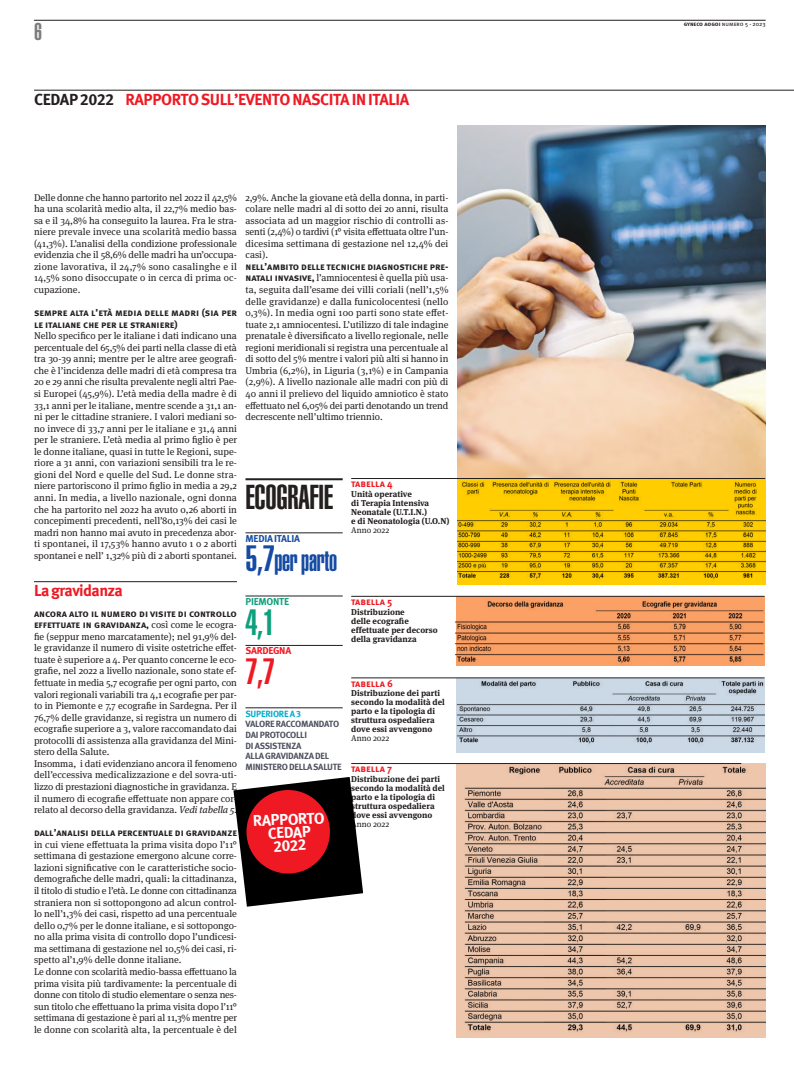
<style>
.page{position:relative;width:794px;height:1078px;background:#fff}
.page>*{position:absolute;margin:0;border:0;box-sizing:border-box;transform-origin:0 0}
.t1{font:900 extra-condensed 36px "Helvetica";color:#0f9f7d}
.t2{font:900 extra-condensed 36px "Helvetica";color:#ef1923}
.t3{font:900 extra-condensed 34px "Helvetica";letter-spacing:-.01em;color:#241f1f}
.t4{font:900 extra-condensed 29px "Helvetica";letter-spacing:-.01em;color:#154ba3}
.t5{font:900 extra-condensed 24px "Helvetica";color:#7d7c7e}
.t6{font:700 16px "Meta Pro";letter-spacing:-.025em;color:#ef1923}
.t7{font:700 15.6px/13.1px "Meta Pro";color:#fff;text-align:center}
.t8{font:700 10px/11.5px "Meta Pro";color:#241f1f}
.t9{font:700 10px "Meta Pro";color:#ef1923}
.t10{font:700 10px "Meta Pro";letter-spacing:-.025em;color:#154ba3}
.t11{font:700 10px "Meta Pro";letter-spacing:-.025em;color:#0f9f7d}
.t12{font:700 10px "Meta Pro";letter-spacing:-.025em;color:#ef1923}
.t13{font:9.8px/11.6px "Meta Serif OT";color:#241f1f;text-align:justify}
.t14{font:700 9px/10.7px "Meta Pro";letter-spacing:-.025em;color:#4e525f}
.t15{font:700 9px "Meta Pro";letter-spacing:-.025em;color:#00acce}
.t16{font:700 8.5px/9px "Meta Serif OT";color:#241f1f}
.t17{font:8.5px "Meta Serif OT";color:#241f1f}
.t18{font:6px "Meta Pro";color:#241f1f}
.s1{font-weight:700}
.s2{color:#241f1f}
.s3{font-family:"Meta Serif OT";font-weight:400;font-size:9.8px}
.s4{font-style:italic}
.s5{font-family:"Meta Pro";font-weight:700;font-size:10px}
.s6{font-size:36px}
</style>
<div class="page">
<hr style="left:34px;top:20px;width:731px;height:1px;background:#241f1f">
<hr style="left:34px;top:581px;width:203px;height:1px;background:#241f1f">
<hr style="left:34px;top:90px;width:760px;height:1px;background:#241f1f">
<img style="left:457px;top:479px;width:308px;height:106px">
<hr style="left:351px;top:478px;width:414px;height:1px;background:#241f1f">
<img style="left:456px;top:597px;width:308px;height:68px">
<hr style="left:351px;top:596px;width:413px;height:1px;background:#241f1f">
<img style="left:456px;top:678px;width:308px;height:74px">
<hr style="left:351px;top:677px;width:413px;height:1px;background:#241f1f">
<img style="left:456px;top:763px;width:309px;height:274px">
<hr style="left:351px;top:763px;width:390px;height:1px;background:#241f1f">
<img style="left:457px;top:125px;width:308px;height:353px">
<hr style="left:245px;top:478px;width:98px;height:2px;background:#241f1f">
<hr style="left:245px;top:532px;width:98px;height:1px;background:#241f1f">
<hr style="left:245px;top:595px;width:98px;height:1px;background:#241f1f">
<hr style="left:245px;top:645px;width:98px;height:1px;background:#241f1f">
<hr style="left:245px;top:707px;width:98px;height:1px;background:#241f1f">
<img style="left:233px;top:777px;width:130px;height:129px">
<svg style="left:244px;top:787px;width:88px;height:88px"></svg>
<h3 class="t5" style="left:34px;top:23px;width:9px">6</h3>
<p class="t18" style="left:683px;top:22px;width:83px"><span class="s1">gyneco aogoi</span> numero 5 - 2023</p>
<h3 class="t6" style="left:34px;top:93px;width:377px"><span class="s2">CEDAP 2022</span> RAPPORTO SULL’EVENTO NASCITA IN ITALIA</h3>
<p class="t13" style="left:34px;top:192px;width:204px">Delle donne che hanno partorito nel 2022 il 42,5% ha una scolarità medio alta, il 22,7% medio bas&shy;sa e il 34,8% ha conseguito la laurea. Fra le stra&shy;niere prevale invece una scolarità medio bassa (41,3%). L’analisi della condizione professionale evidenzia che il 58,6% delle madri ha un’occupa&shy;zione lavorativa, il 24,7% sono casalinghe e il 14,5% sono disoccupate o in cerca di prima oc&shy;cupazione.</p>
<p class="t8" style="left:34px;top:307px;width:204px">sempre alta l’età media delle madri (sia per le italiane che per le straniere)</p>
<p class="t13" style="left:34px;top:331px;width:204px">Nello specifico per le italiane i dati indicano una percentuale del 65,5% dei parti nella classe di età tra 30-39 anni; mentre per le altre aree geografi&shy;che è l’incidenza delle madri di età compresa tra 20 e 29 anni che risulta prevalente negli altri Pae&shy;si Europei (45,9%). L’età media della madre è di 33,1 anni per le italiane, mentre scende a 31,1 an&shy;ni per le cittadine straniere. I valori mediani so&shy;no invece di 33,7 anni per le italiane e 31,4 anni per le straniere. L’età media al primo figlio è per le donne italiane, quasi in tutte le Regioni, supe&shy;riore a 31 anni, con variazioni sensibili tra le re&shy;gioni del Nord e quelle del Sud. Le donne stra&shy;niere partoriscono il primo figlio in media a 29,2 anni. In media, a livello nazionale, ogni donna che ha partorito nel 2022 ha avuto 0,26 aborti in concepimenti precedenti, nell’80,13% dei casi le madri non hanno mai avuto in precedenza abor&shy;ti spontanei, il 17,53% hanno avuto 1 o 2 aborti spontanei e nell’ 1,32% più di 2 aborti spontanei.</p>
<h3 class="t6" style="left:34px;top:584px;width:90px">La gravidanza</h3>
<p class="t8" style="left:34px;top:608px;width:204px">ancora alto il numero di visite di controllo effettuate in gravidanza, <span class="s3">così come le ecogra-</span></p>
<p class="t13" style="left:34px;top:631px;width:204px;text-align:left">fie (seppur meno marcatamente); nel 91,9% del&shy;le gravidanze il numero di visite ostetriche effet&shy;tuate è superiore a 4. Per quanto concerne le eco&shy;grafie, nel 2022 a livello nazionale, sono state ef&shy;fettuate in media 5,7 ecografie per ogni parto, con valori regionali variabili tra 4,1 ecografie per par&shy;to in Piemonte e 7,7 ecografie in Sardegna. Per il 76,7% delle gravidanze, si registra un numero di ecografie superiore a 3, valore raccomandato dai protocolli di assistenza alla gravidanza del Mini&shy;stero della Salute.<br>Insomma, i dati evidenziano ancora il fenomeno dell’eccessiva medicalizzazione e del sovra-uti&shy;lizzo di prestazioni diagnostiche in gravidanza. E il numero di ecografie effettuate non appare cor&shy;relato al decorso della gravidanza. <span class="s4">Vedi tabella 5.</span></p>
<p class="t8" style="left:34px;top:827px;width:204px">dall’analisi della percentuale di gravidanze</p>
<p class="t13" style="left:34px;top:839px;width:204px;text-align:left">in cui viene effettuata la prima visita dopo l’11° settimana di gestazione emergono alcune corre&shy;lazioni significative con le caratteristiche socio&shy;demografiche delle madri, quali: la cittadinanza, il titolo di studio e l’età. Le donne con cittadinanza straniera non si sottopongono ad alcun control&shy;lo nell’1,3% dei casi, rispetto ad una percentuale dello 0,7% per le donne italiane, e si sottopongo&shy;no alla prima visita di controllo dopo l’undicesi&shy;ma settimana di gestazione nel 10,5% dei casi, ri&shy;spetto al’1,9% delle donne italiane.<br>Le donne con scolarità medio-bassa effettuano la prima visita più tardivamente: la percentuale di donne con titolo di studio elementare o senza nes&shy;sun titolo che effettuano la prima visita dopo l’11° settimana di gestazione è pari al 11,3% mentre per le donne con scolarità alta, la percentuale è del</p>
<p class="t13" style="left:245px;top:192px;width:204px">2,9%. Anche la giovane età della donna, in parti&shy;colare nelle madri al di sotto dei 20 anni, risulta associata ad un maggior rischio di controlli as&shy;senti (2,4%) o tardivi (1° visita effettuata oltre l’un&shy;dicesima settimana di gestazione nel 12,4% dei casi).</p>
<p class="t8" style="left:245px;top:261px;width:204px">nell’ambito delle tecniche diagnostiche pre-</p>
<p class="t13" style="left:245px;top:273px;width:204px"><span class="s5">natali invasive,</span> l’amniocentesi è quella più usa&shy;ta, seguita dall’esame dei villi coriali (nell’1,5% delle gravidanze) e dalla funicolocentesi (nello 0,3%). In media ogni 100 parti sono state effet&shy;tuate 2,1 amniocentesi. L’utilizzo di tale indagine prenatale è diversificato a livello regionale, nelle regioni meridionali si registra una percentuale al di sotto del 5% mentre i valori più alti si hanno in Umbria (6,2%), in Liguria (3,1%) e in Campania (2,9%). A livello nazionale alle madri con più di 40 anni il prelievo del liquido amniotico è stato effettuato nel 6,05% dei parti denotando un trend decrescente nell’ultimo triennio.</p>
<h2 class="t3" style="left:245px;top:485px;width:89px">ECOGRAFIE</h2>
<p class="t10" style="left:245px;top:534px;width:56px">MEDIA ITALIA</p>
<h3 class="t4" style="left:245px;top:550px;width:93px"><span class="s6">5,7</span>per parto</h3>
<p class="t11" style="left:245px;top:597px;width:45px">PIEMONTE</p>
<h1 class="t1" style="left:245px;top:608px;width:31px">4,1</h1>
<p class="t12" style="left:245px;top:646px;width:47px">SARDEGNA</p>
<h1 class="t2" style="left:245px;top:658px;width:31px">7,7</h1>
<p class="t15" style="left:245px;top:709px;width:57px">SUPERIORE A 3</p>
<p class="t14" style="left:245px;top:719px;width:98px">VALORE RACCOMANDATO<br>DAI PROTOCOLLI<br>DI ASSISTENZA<br>ALLA GRAVIDANZA DEL<br>MINISTERO DELLA SALUTE</p>
<h3 class="t7" style="left:253px;top:815px;width:73px;rotate:-2deg">RAPPORTO<br>CEDAP<br>2022</h3>
<p class="t9" style="left:351px;top:480px;width:43px">tabella 4</p>
<p class="t16" style="left:351px;top:490px;width:100px">Unità operative<br>di Terapia Intensiva<br>Neonatale (U.T.I.N.)<br>e di Neonatologia (U.O.N)</p>
<p class="t17" style="left:351px;top:526px;width:40px">Anno 2022</p>
<p class="t9" style="left:351px;top:597px;width:43px">tabella 5</p>
<p class="t16" style="left:351px;top:607px;width:88px">Distribuzione<br>delle ecografie effettuate per decorso della gravidanza</p>
<p class="t9" style="left:351px;top:679px;width:43px">tabella 6</p>
<p class="t16" style="left:351px;top:689px;width:95px">Distribuzione dei parti secondo la modalità del parto e la tipologia di struttura ospedaliera dove essi avvengono</p>
<p class="t17" style="left:351px;top:735px;width:40px">Anno 2022</p>
<p class="t9" style="left:351px;top:764px;width:42px">tabella 7</p>
<p class="t16" style="left:351px;top:775px;width:95px">Distribuzione dei parti secondo la modalità del parto e la tipologia di struttura ospedaliera dove essi avvengono</p>
<p class="t17" style="left:351px;top:820px;width:40px">Anno 2022</p>
</div>
